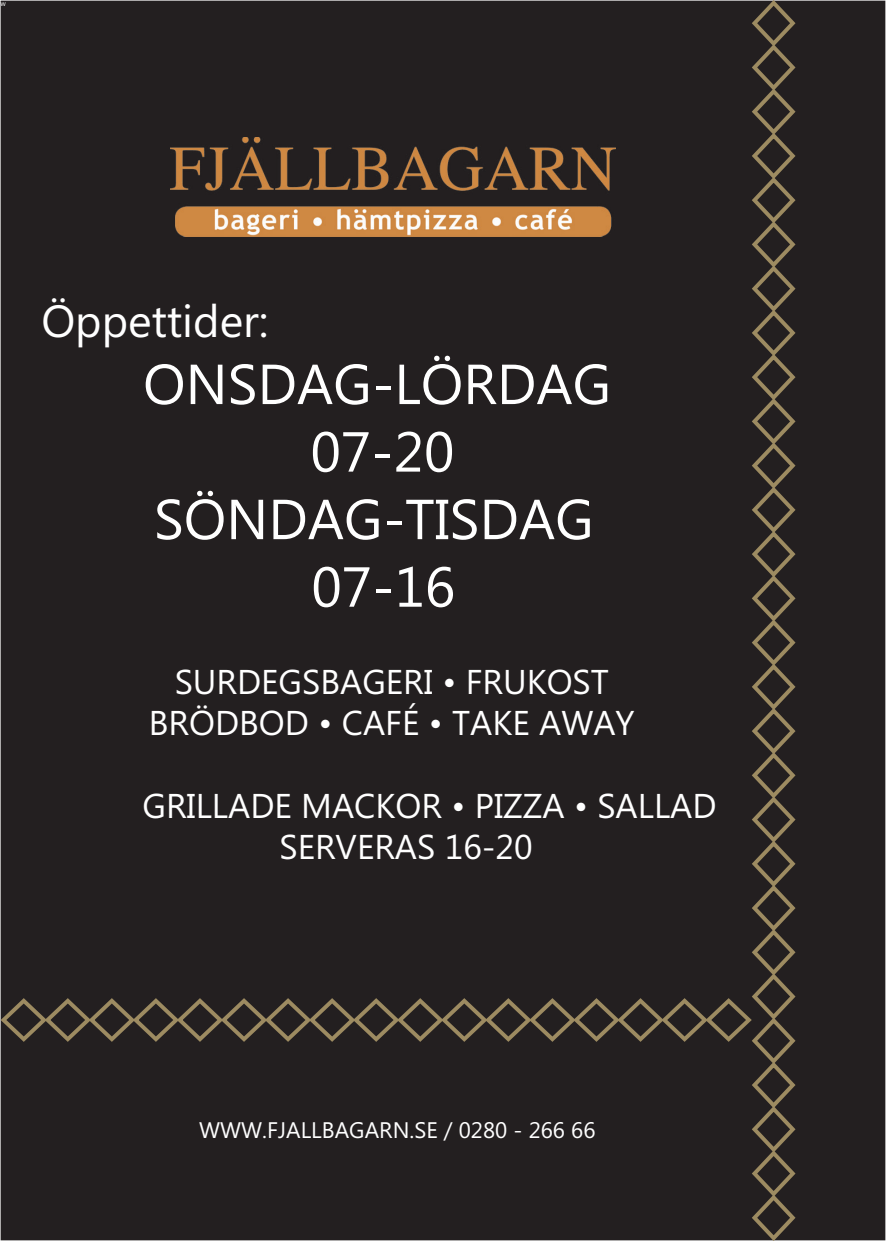
<style>
.page{position:relative;width:886px;height:1241px;background:#fff}
.page>*{position:absolute;margin:0;border:0;box-sizing:border-box;transform-origin:0 0}
.t1{font:56.25px/67.5px "Microsoft Phags Pa";color:#fff;text-align:center}
.t2{font:45px "Microsoft Phags Pa";color:#fff}
.t3{font:34.38px/41.2px "Microsoft Phags Pa";color:#fff;text-align:center}
.t4{font:22.5px "Microsoft Phags Pa";color:#fff}
.t5{font:7.5px "Microsoft Phags Pa";color:#fff}
</style>
<div class="page">
<div style="left:0;top:0;width:886px;height:1240px;background:#231f20"></div>
<div style="left:1px;top:0;width:794px;height:1240px;background:#231f20"></div>
<div style="left:71px;top:1063px;width:648px;height:119px;background:#231f20"></div>
<p class="t5" style="left:1px;top:-2px;width:7px">w</p>
<h2 class="t2" style="left:41px;top:289px;width:229px">Öppettider:</h2>
<h1 class="t1" style="left:143px;top:347px;width:469px">ONSDAG-LÖRDAG<br>07-20<br>SÖNDAG-TISDAG<br>07-16</h1>
<p class="t3" style="left:149px;top:659px;width:487px">SURDEGSBAGERI • FRUKOST<br>BRÖDBOD • CAFÉ • TAKE AWAY</p>
<p class="t3" style="left:279px;top:783px;width:438px;text-align:left;text-indent:-137px">GRILLADE MACKOR • PIZZA • SALLAD<br>SERVERAS 16-20</p>
<p class="t4" style="left:199px;top:1113px;width:398px">WWW.FJALLBAGARN.SE / 0280 - 266 66</p>
</div>
